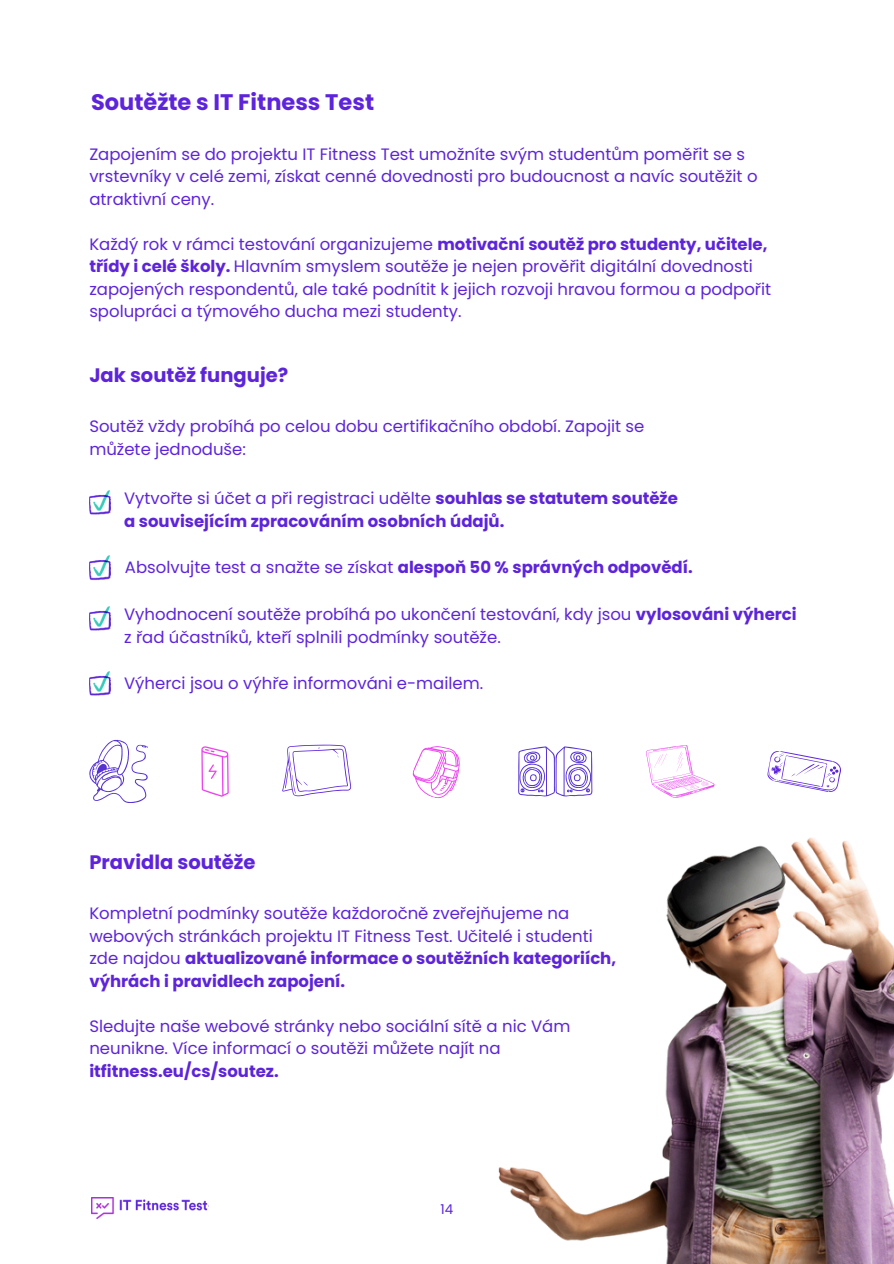
<style>
.page{position:relative;width:894px;height:1264px;background:#fff}
.page>*{position:absolute;margin:0;border:0;box-sizing:border-box;transform-origin:0 0}
.t1{font:700 22.5px "Poppins";color:#5d24db}
.t2{font:700 19.5px "Poppins";color:#5d24db}
.t3{font:16.5px/22.5px "Poppins";color:#5d24db}
.t4{font:700 16.5px/22.5px "Poppins";color:#5d24db}
.t5{font:13.5px "Poppins";color:#5d24db}
.s1{font-weight:700}
.s2{font-weight:400}
</style>
<div class="page">
<img style="left:91px;top:1197px;width:117px;height:20px">
<img style="left:498px;top:837px;width:395px;height:426px">
<img style="left:89px;top:671px;width:22px;height:25px">
<img style="left:89px;top:606px;width:22px;height:25px">
<img style="left:89px;top:555px;width:22px;height:26px">
<img style="left:89px;top:490px;width:22px;height:25px">
<svg style="left:89px;top:739px;width:59px;height:63px"></svg>
<svg style="left:412px;top:746px;width:48px;height:53px"></svg>
<svg style="left:201px;top:746px;width:27px;height:50px"></svg>
<svg style="left:282px;top:744px;width:69px;height:52px"></svg>
<svg style="left:518px;top:746px;width:74px;height:50px"></svg>
<svg style="left:646px;top:745px;width:68px;height:53px"></svg>
<svg style="left:767px;top:751px;width:73px;height:40px"></svg>
<h3 class="t1" style="left:91px;top:86px;width:284px">Soutěžte s IT Fitness Test</h3>
<h3 class="t3" style="left:89px;top:143px;width:669px">Zapojením se do projektu IT Fitness Test umožníte svým studentům poměřit se s vrstevníky v celé zemi, získat cenné dovednosti pro budoucnost a navíc soutěžit o atraktivní ceny.</h3>
<p class="t3" style="left:89px;top:233px;width:683px">Každý rok v rámci testování organizujeme <span class="s1">motivační soutěž pro studenty, učitele, třídy i celé školy.</span> Hlavním smyslem soutěže je nejen prověřit digitální dovednosti zapojených respondentů, ale také podnítit k jejich rozvoji hravou formou a podpořit spolupráci a týmového ducha mezi studenty.</p>
<p class="t2" style="left:89px;top:361px;width:200px">Jak soutěž funguje?</p>
<h3 class="t3" style="left:89px;top:415px;width:556px">Soutěž vždy probíhá po celou dobu certifikačního období. Zapojit se můžete jednoduše:</h3>
<p class="t4" style="left:124px;top:487px;width:555px"><span class="s2">Vytvořte si účet a při registraci udělte</span> souhlas se statutem soutěže a souvisejícím zpracováním osobních údajů.</p>
<h3 class="t3" style="left:125px;top:556px;width:569px">Absolvujte test a snažte se získat <span class="s1">alespoň 50 % správných odpovědí.</span></h3>
<h2 class="t3" style="left:124px;top:603px;width:674px">Vyhodnocení soutěže probíhá po ukončení testování, kdy jsou <span class="s1">vylosováni výherci </span>z řad účastníků, kteří splnili podmínky soutěže.</h2>
<h3 class="t3" style="left:124px;top:672px;width:360px">Výherci jsou o výhře informováni e-mailem.</h3>
<p class="t2" style="left:89px;top:848px;width:168px">Pravidla soutěže</p>
<p class="t3" style="left:89px;top:902px;width:528px">Kompletní podmínky soutěže každoročně zveřejňujeme na webových stránkách projektu IT Fitness Test. Učitelé i studenti zde najdou <span class="s1">aktualizované informace o soutěžních kategoriích, výhrách i pravidlech zapojení.</span></p>
<h3 class="t3" style="left:89px;top:1014px;width:482px">Sledujte naše webové stránky nebo sociální sítě a nic Vám neunikne. Více informací o soutěži můžete najít na <span class="s1">itfitness.eu/cs/soutez.</span></h3>
<h3 class="t5" style="left:440px;top:1200px;width:14px">14</h3>
</div>
